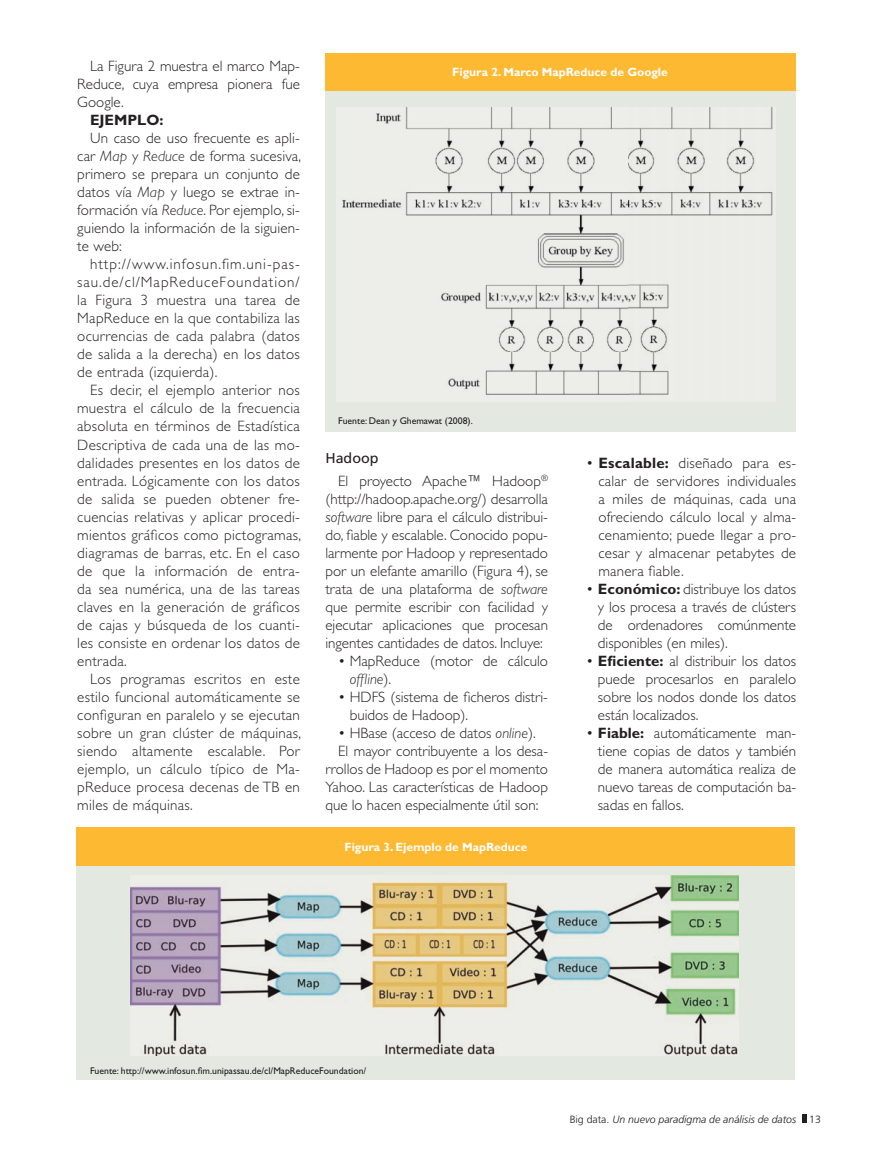
<style>
.page{position:relative;width:872px;height:1149px;background:#fff}
.page>*{position:absolute;margin:0;border:0;box-sizing:border-box;transform-origin:0 0}
.t1{font:300 15px/18px "Gill Sans Std";color:#231f20;text-align:justify}
.t2{font:700 15px "Gill Sans Std";color:#231f20}
.t3{font:14.25px "Frutiger LT Std";color:#231f20}
.t4{font:700 12px "Gill Sans Std";color:#fff}
.t5{font:italic 300 10.5px "Frutiger LT Std";color:#231f20}
.t6{font:9.75px "Gill Sans Std";color:#231f20}
.s1{font-style:italic}
.s2{font-weight:700}
.s3{font-style:normal}
</style>
<div class="page">
<svg style="left:802px;top:1114px;width:4px;height:8px"></svg>
<div style="left:325px;top:53px;width:470px;height:38px;background:#fdb931"></div>
<div style="left:325px;top:91px;width:470px;height:340px;background:#e3e8e1"></div>
<img style="left:342px;top:107px;width:431px;height:291px">
<div style="left:76px;top:827px;width:719px;height:38px;background:#fdb931"></div>
<div style="left:76px;top:865px;width:719px;height:214px;background:#e3e8e1"></div>
<img style="left:130px;top:875px;width:608px;height:180px">
<p class="t1" style="left:77px;top:57px;width:224px;text-indent:13px">La Figura 2 muestra el marco Map-Reduce, cuya empresa pionera fue Google.</p>
<p class="t2" style="left:90px;top:111px;width:75px">EjEMPLo:</p>
<p class="t1" style="left:77px;top:129px;width:225px;text-indent:13px">Un caso de uso frecuente es apli&shy;car <span class="s1">Map</span> y <span class="s1">Reduce</span> de forma sucesiva, primero se prepara un conjunto de datos vía <span class="s1">Map</span> y luego se extrae in&shy;formación vía <span class="s1">Reduce</span>. Por ejemplo, si&shy;guiendo la información de la siguien&shy;te web:</p>
<p class="t1" style="left:77px;top:255px;width:224px;text-indent:13px">http://www.infosun.fim.uni-pas&shy;sau.de/cl/MapReduceFoundation/ la Figura 3 muestra una tarea de MapReduce en la que contabiliza las ocurrencias de cada palabra (datos de salida a la derecha) en los datos de entrada (izquierda).</p>
<p class="t1" style="left:77px;top:381px;width:225px;text-indent:13px">Es decir, el ejemplo anterior nos muestra el cálculo de la frecuencia absoluta en términos de Estadística Descriptiva de cada una de las mo&shy;dalidades presentes en los datos de entrada. Lógicamente con los datos de salida se pueden obtener fre&shy;cuencias relativas y aplicar procedi&shy;mientos gráficos como pictogramas, diagramas de barras, etc. En el caso de que la información de entra&shy;da sea numérica, una de las tareas claves en la generación de gráficos de cajas y búsqueda de los cuanti&shy;les consiste en ordenar los datos de entrada.</p>
<p class="t1" style="left:77px;top:669px;width:225px;text-indent:13px">Los programas escritos en este estilo funcional automáticamente se configuran en paralelo y se ejecutan sobre un gran clúster de máquinas, siendo altamente escalable. Por ejemplo, un cálculo típico de Ma&shy;pReduce procesa decenas de TB en miles de máquinas.</p>
<p class="t4" style="left:452px;top:65px;width:217px">Figura 2. Marco MapReduce de Google</p>
<p class="t6" style="left:338px;top:414px;width:136px">Fuente: Dean y Ghemawat (2008).</p>
<p class="t3" style="left:325px;top:450px;width:55px">Hadoop</p>
<p class="t1" style="left:325px;top:471px;width:224px;text-indent:13px">El proyecto Apache™ Hadoop<sup>® </sup>(http://hadoop.apache.org/) desarrolla <span class="s1">software</span> libre para el cálculo distribui&shy;do, fiable y escalable. Conocido popu&shy;larmente por Hadoop y representado por un elefante amarillo (Figura 4), se trata de una plataforma de <span class="s1">software </span>que permite escribir con facilidad y ejecutar aplicaciones que procesan ingentes cantidades de datos. Incluye:</p>
<p class="t1" style="left:350px;top:651px;width:200px;text-indent:-12px">• MapReduce (motor de cálculo <span class="s1">offline</span>).</p>
<p class="t1" style="left:350px;top:687px;width:200px;text-indent:-12px">• HDFS (sistema de ficheros distri&shy;buidos de Hadoop).</p>
<p class="t1" style="left:338px;top:723px;width:199px">• HBase (acceso de datos <span class="s1">online</span>).</p>
<p class="t1" style="left:338px;top:741px;width:211px">El mayor contribuyente a los desa-</p>
<p class="t1" style="left:325px;top:759px;width:224px">rrollos de Hadoop es por el momento</p>
<p class="t1" style="left:325px;top:777px;width:224px">Yahoo. Las características de Hadoop</p>
<p class="t1" style="left:325px;top:795px;width:214px">que lo hacen especialmente útil son:</p>
<p class="t4" style="left:344px;top:839px;width:184px">Figura 3. Ejemplo de MapReduce</p>
<p class="t1" style="left:598px;top:453px;width:199px;text-indent:-12px">• <span class="s2">Escalable:</span> diseñado para es&shy;calar de servidores individuales a miles de máquinas, cada una ofreciendo cálculo local y alma&shy;cenamiento; puede llegar a pro&shy;cesar y almacenar petabytes de manera fiable.</p>
<p class="t1" style="left:598px;top:579px;width:200px;text-indent:-12px">• <span class="s2">Económico:</span> distribuye los datos y los procesa a través de clústers de ordenadores comúnmente disponibles (en miles).</p>
<p class="t1" style="left:598px;top:651px;width:200px;text-indent:-12px">• <span class="s2">Eficiente:</span> al distribuir los datos puede procesarlos en paralelo sobre los nodos donde los datos están localizados.</p>
<p class="t1" style="left:598px;top:723px;width:200px;text-indent:-12px">• <span class="s2">Fiable:</span> automáticamente man&shy;tiene copias de datos y también de manera automática realiza de nuevo tareas de computación ba&shy;sadas en fallos.</p>
<p class="t6" style="left:90px;top:1064px;width:278px">Fuente: http://www.infosun.fim.unipassau.de/cl/MapReduceFoundation/</p>
<p class="t5" style="left:570px;top:1112px;width:253px"><span class="s3">Big data.</span> Un nuevo paradigma de análisis de datos <span class="s3">13</span></p>
</div>
